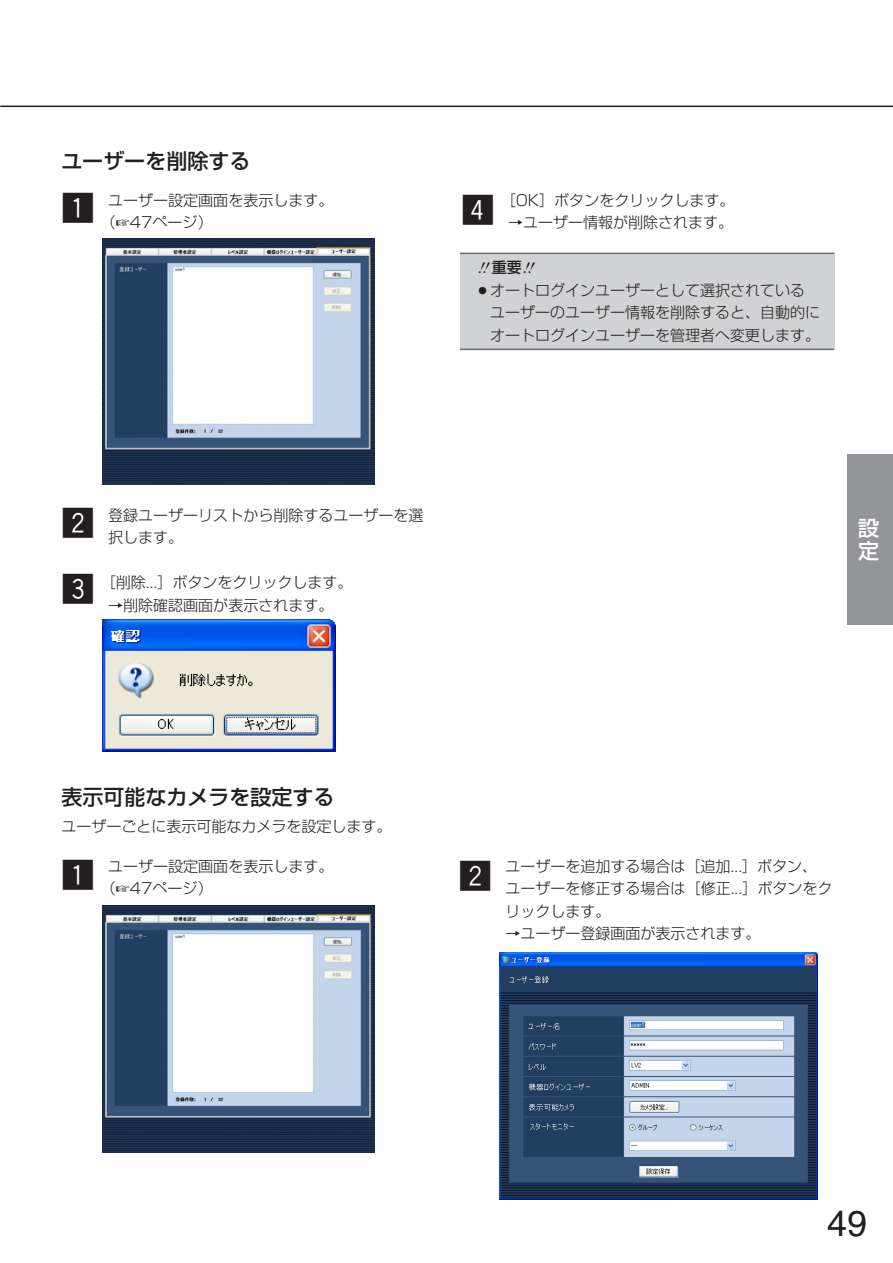
<style>
.page{position:relative;width:893px;height:1263px;background:#fff}
.page>*{position:absolute;margin:0;border:0;box-sizing:border-box;transform-origin:0 0}
.t1{font:36px "Helvetica";color:#231f20}
.t2{font:33px/66px "Gthin Hround";color:#231f20}
.t3{font:500 21px "Shin Go";color:#231f20}
.t4{font:500 21px/22.5px "Shin Go";color:#fff}
.t5{font:300 15px/22.5px "Shin Go";color:#231f20}
.t6{font:500 15px "Shin Go";color:#231f20}
</style>
<div class="page">
<hr style="left:0;top:106px;width:892px;height:1px;background:#231f20">
<div style="left:847px;top:455px;width:45px;height:170px;background:#939598"></div>
<div style="left:460px;top:254px;width:374px;height:95px;background:#d1d2d4"></div>
<hr style="left:460px;top:253px;width:374px;height:1px;background:#6c6d70">
<hr style="left:460px;top:349px;width:374px;height:1px;background:#6c6d70">
<img style="left:102px;top:238px;width:272px;height:247px">
<img style="left:102px;top:619px;width:233px;height:132px">
<img style="left:102px;top:906px;width:272px;height:247px">
<img style="left:500px;top:952px;width:317px;height:247px">
<h3 class="t3" style="left:61px;top:153px;width:190px">ユーザーを削除する</h3>
<p class="t5" style="left:101px;top:191px;width:234px;text-indent:8px">ユーザー設定画面を表示します。（☞47ページ）</p>
<p class="t5" style="left:500px;top:191px;width:235px">［OK］ボタンをクリックします。</p>
<p class="t5" style="left:508px;top:213px;width:226px">→ユーザー情報が削除されます。</p>
<p class="t6" style="left:492px;top:262px;width:32px">重要</p>
<p class="t5" style="left:490px;top:281px;width:331px;text-indent:-15px">○オートログインユーザーとして選択されているユーザーのユーザー情報を削除すると、自動的にオートログインユーザーを管理者へ変更します。</p>
<h2 class="t2" style="left:61px;top:175px;width:34px">Z</h2>
<h2 class="t2" style="left:461px;top:176px;width:34px">V</h2>
<h2 class="t2" style="left:61px;top:490px;width:34px">X<br>C</h2>
<p class="t5" style="left:108px;top:506px;width:316px">登録ユーザーリストから削除するユーザーを選択します。</p>
<p class="t5" style="left:101px;top:573px;width:253px">［削除...］ボタンをクリックします。</p>
<p class="t5" style="left:108px;top:596px;width:226px">→削除確認画面が表示されます。</p>
<h3 class="t4" style="left:858px;top:520px;width:22px">設定</h3>
<h3 class="t3" style="left:61px;top:789px;width:274px">表示可能なカメラを設定する</h3>
<p class="t5" style="left:61px;top:817px;width:331px">ユーザーごとに表示可能なカメラを設定します。</p>
<p class="t5" style="left:101px;top:857px;width:234px;text-indent:8px">ユーザー設定画面を表示します。（☞47ページ）</p>
<p class="t5" style="left:505px;top:857px;width:328px">ユーザーを追加する場合は［追加...］ボタン、ユーザーを修正する場合は［修正...］ボタンをクリックします。</p>
<p class="t5" style="left:505px;top:924px;width:256px">→ユーザー登録画面が表示されます。</p>
<h2 class="t2" style="left:61px;top:841px;width:34px">Z</h2>
<h2 class="t2" style="left:459px;top:843px;width:34px">X</h2>
<h1 class="t1" style="left:827px;top:1211px;width:42px">49</h1>
</div>
